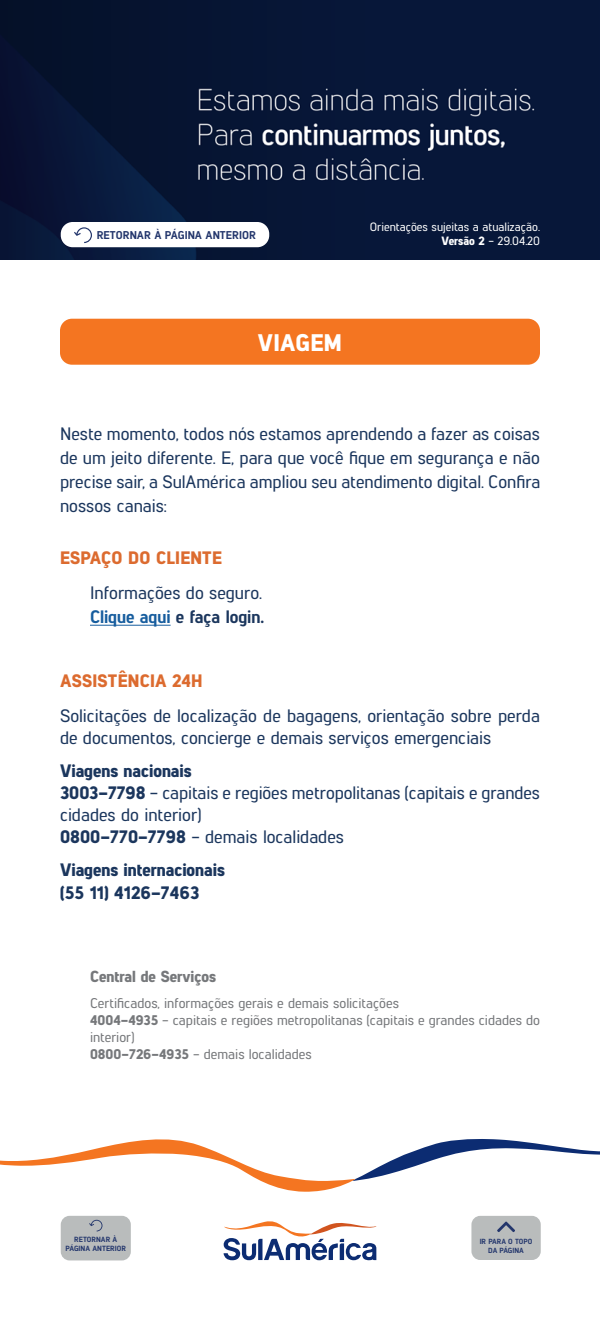
<style>
.page{position:relative;width:600px;height:1320px;background:#fff}
.page>*{position:absolute;margin:0;border:0;box-sizing:border-box;transform-origin:0 0}
.t1{font:800 24px "Lintel";letter-spacing:.01em;color:#fff}
.t2{font:500 18px/24px "Lintel";color:#1b365d}
.t3{font:800 18px "Lintel";color:#1b365d}
.t4{font:800 18px "Lintel";letter-spacing:.01em;color:#dc6b2f}
.t5{font:800 18px "Lintel";color:#1b365d}
.t6{font:800 16px "Lintel";color:#76787b}
.t7{font:500 14px/17px "Lintel";color:#76787b}
.t8{font:500 12px "Lintel";color:#fff}
.t9{font:800 11.3px "Lintel";color:#23366c}
.t10{font:800 7.5px/9px "Lintel";color:#23366c;text-align:center}
.t11{font:800 7.4px/8.9px "Lintel";color:#23366c;text-align:center}
.s1{font-weight:800}
.s2{color:#175d9e}
</style>
<div class="page">
<svg style="left:0;top:1139px;width:600px;height:53px"></svg>
<svg style="left:223px;top:1221px;width:154px;height:39px"></svg>
<hr style="left:90px;top:625px;width:81px;height:1px;background:#175d9e">
<div style="left:60px;top:319px;width:480px;height:46px;background:#f47521;border-radius:12px"></div>
<img style="left:0;top:0;width:600px;height:260px">
<div style="left:61px;top:222px;width:208px;height:25px;background:#fff;border-radius:12px"></div>
<svg style="left:74px;top:227px;width:18px;height:16px"></svg>
<div style="left:61px;top:1216px;width:70px;height:44px;background:#b9bcbc;border-radius:9px"></div>
<svg style="left:89px;top:1220px;width:13px;height:11px"></svg>
<div style="left:471px;top:1216px;width:70px;height:44px;background:#b9bcbc;border-radius:9px"></div>
<svg style="left:497px;top:1222px;width:18px;height:10px"></svg>
<p class="t9" style="left:97px;top:227px;width:161px">RETORNAR À PÁGINA ANTERIOR</p>
<p class="t8" style="left:370px;top:218px;width:172px">Orientações sujeitas a atualização.</p>
<p class="t8" style="left:442px;top:232px;width:100px"><span class="s1">Versão 2</span> - 29.04.20</p>
<p class="t1" style="left:258px;top:325px;width:86px">VIAGEM</p>
<p class="t2" style="left:60px;top:421px;width:482px;text-align:justify">Neste momento, todos nós estamos aprendendo a fazer as coisas de um jeito diferente. E, para que você fique em segurança e não precise sair, a SulAmérica ampliou seu atendimento digital. Confira nossos canais:</p>
<p class="t4" style="left:60px;top:545px;width:163px">ESPAÇO DO CLIENTE</p>
<p class="t2" style="left:90px;top:580px;width:174px">Informações do seguro.</p>
<p class="t5" style="left:90px;top:604px;width:176px"><span class="s2">Clique aqui</span> e faça login.</p>
<p class="t4" style="left:60px;top:668px;width:144px">ASSISTÊNCIA 24H</p>
<p class="t2" style="left:60px;top:704px;width:481px;line-height:22px">Solicitações de localização de bagagens, orientação sobre perda de documentos, concierge e demais serviços emergenciais</p>
<p class="t3" style="left:60px;top:758px;width:133px">Viagens nacionais</p>
<p class="t2" style="left:60px;top:781px;width:481px;line-height:22px"><span class="s1">3003-7798</span> - capitais e regiões metropolitanas (capitais e grandes cidades do interior)</p>
<p class="t2" style="left:60px;top:824px;width:286px"><span class="s1">0800-770-7798</span> - demais localidades</p>
<p class="t3" style="left:60px;top:857px;width:166px">Viagens internacionais</p>
<p class="t3" style="left:60px;top:880px;width:141px">(55 11) 4126-7463</p>
<p class="t6" style="left:90px;top:965px;width:128px">Central de Serviços</p>
<p class="t7" style="left:90px;top:994px;width:311px">Certificados, informações gerais e demais solicitações</p>
<p class="t7" style="left:90px;top:1011px;width:451px"><span class="s1">4004-4935</span> - capitais e regiões metropolitanas (capitais e grandes cidades do interior)</p>
<p class="t7" style="left:90px;top:1045px;width:223px"><span class="s1">0800-726-4935</span> - demais localidades</p>
<p class="t10" style="left:66px;top:1234px;width:62px">RETORNAR À<br>PÁGINA ANTERIOR</p>
<p class="t11" style="left:480px;top:1236px;width:54px">IR PARA O TOPO<br>DA PÁGINA</p>
</div>
